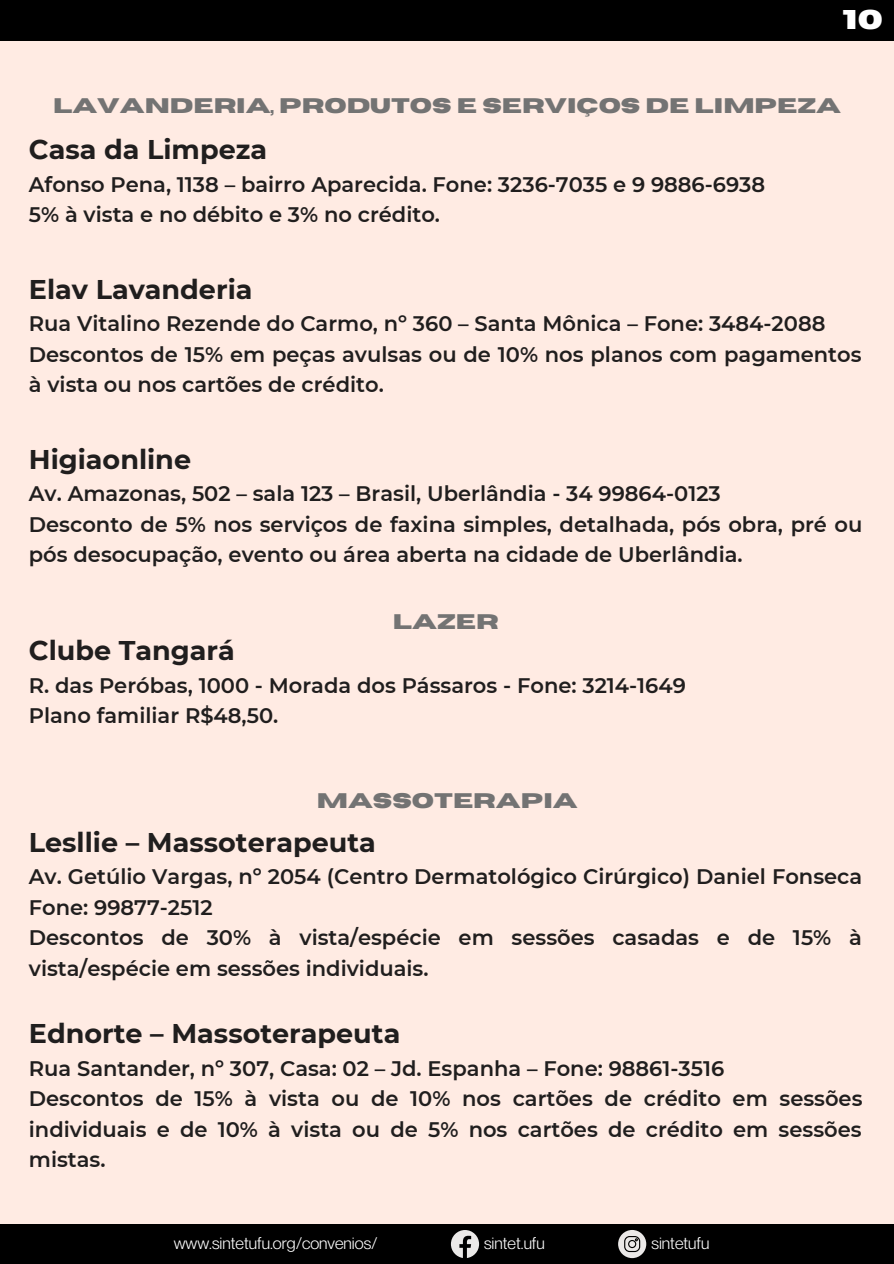
<style>
.page{position:relative;width:894px;height:1264px;background:#fff}
.page>*{position:absolute;margin:0;border:0;box-sizing:border-box;transform-origin:0 0}
.t1{font:700 27px "Montserrat";color:#201e1e}
.t2{font:700 27px "Horizon";color:#fff}
.t3{font:600 21px/30.5px "Montserrat";color:#201e1e}
.t4{font:700 21px "Horizon";color:#737373}
.t5{font:16.5px "Neue Montreal";color:#fff}
</style>
<div class="page">
<div style="left:0;top:0;width:893px;height:1263px;background:#ffebe3"></div>
<div style="left:0;top:0;width:893px;height:41px;background:#000"></div>
<div style="left:0;top:1223px;width:893px;height:40px;background:#000"></div>
<svg style="left:451px;top:1230px;width:28px;height:27px"></svg>
<svg style="left:618px;top:1230px;width:28px;height:27px"></svg>
<p class="t2" style="left:842px;top:6px;width:42px">10</p>
<p class="t4" style="left:53px;top:95px;width:789px">LAVANDERIA, PRODUTOS E SERVIÇOS DE LIMPEZA</p>
<p class="t1" style="left:29px;top:133px;width:240px">Casa da Limpeza</p>
<p class="t3" style="left:29px;top:169px;width:737px">Afonso Pena, 1138 – bairro Aparecida. Fone: 3236-7035 e 9 9886-6938</p>
<p class="t3" style="left:29px;top:199px;width:412px">5% à vista e no débito e 3% no crédito.</p>
<p class="t1" style="left:29px;top:272px;width:225px">Elav Lavanderia</p>
<p class="t3" style="left:29px;top:308px;width:797px">Rua Vitalino Rezende do Carmo, nº 360 – Santa Mônica – Fone: 3484-2088</p>
<p class="t3" style="left:29px;top:339px;width:834px">Descontos de 15% em peças avulsas ou de 10% nos planos com pagamentos à vista ou nos cartões de crédito.</p>
<p class="t1" style="left:29px;top:442px;width:164px">Higiaonline</p>
<p class="t3" style="left:29px;top:478px;width:693px">Av. Amazonas, 502 – sala 123 – Brasil, Uberlândia - 34 99864-0123</p>
<p class="t3" style="left:29px;top:509px;width:834px">Desconto de 5% nos serviços de faxina simples, detalhada, pós obra, pré ou pós desocupação, evento ou área aberta na cidade de Uberlândia.</p>
<p class="t4" style="left:393px;top:611px;width:107px">LAZER</p>
<p class="t1" style="left:29px;top:634px;width:207px">Clube Tangará</p>
<p class="t3" style="left:29px;top:670px;width:658px">R. das Peróbas, 1000 - Morada dos Pássaros - Fone: 3214-1649</p>
<p class="t3" style="left:29px;top:700px;width:251px">Plano familiar R$48,50.</p>
<p class="t4" style="left:316px;top:790px;width:262px">MASSOTERAPIA</p>
<p class="t1" style="left:29px;top:825px;width:348px">Lesllie – Massoterapeuta</p>
<p class="t3" style="left:29px;top:861px;width:834px">Av. Getúlio Vargas, nº 2054 (Centro Dermatológico Cirúrgico) Daniel Fonseca<br>Fone: 99877-2512</p>
<p class="t3" style="left:29px;top:922px;width:834px">Descontos de 30% à vista/espécie em sessões casadas e de 15% à vista/espécie em sessões individuais.</p>
<p class="t1" style="left:29px;top:1017px;width:373px">Ednorte – Massoterapeuta</p>
<p class="t3" style="left:29px;top:1053px;width:696px">Rua Santander, nº 307, Casa: 02 – Jd. Espanha – Fone: 98861-3516</p>
<p class="t3" style="left:29px;top:1083px;width:834px;text-align:justify">Descontos de 15% à vista ou de 10% nos cartões de crédito em sessões individuais e de 10% à vista ou de 5% nos cartões de crédito em sessões mistas.</p>
<p class="t5" style="left:174px;top:1233px;width:205px">www.sintetufu.org/convenios/</p>
<p class="t5" style="left:484px;top:1233px;width:62px">sintet.ufu</p>
<p class="t5" style="left:651px;top:1233px;width:60px">sintetufu</p>
</div>
